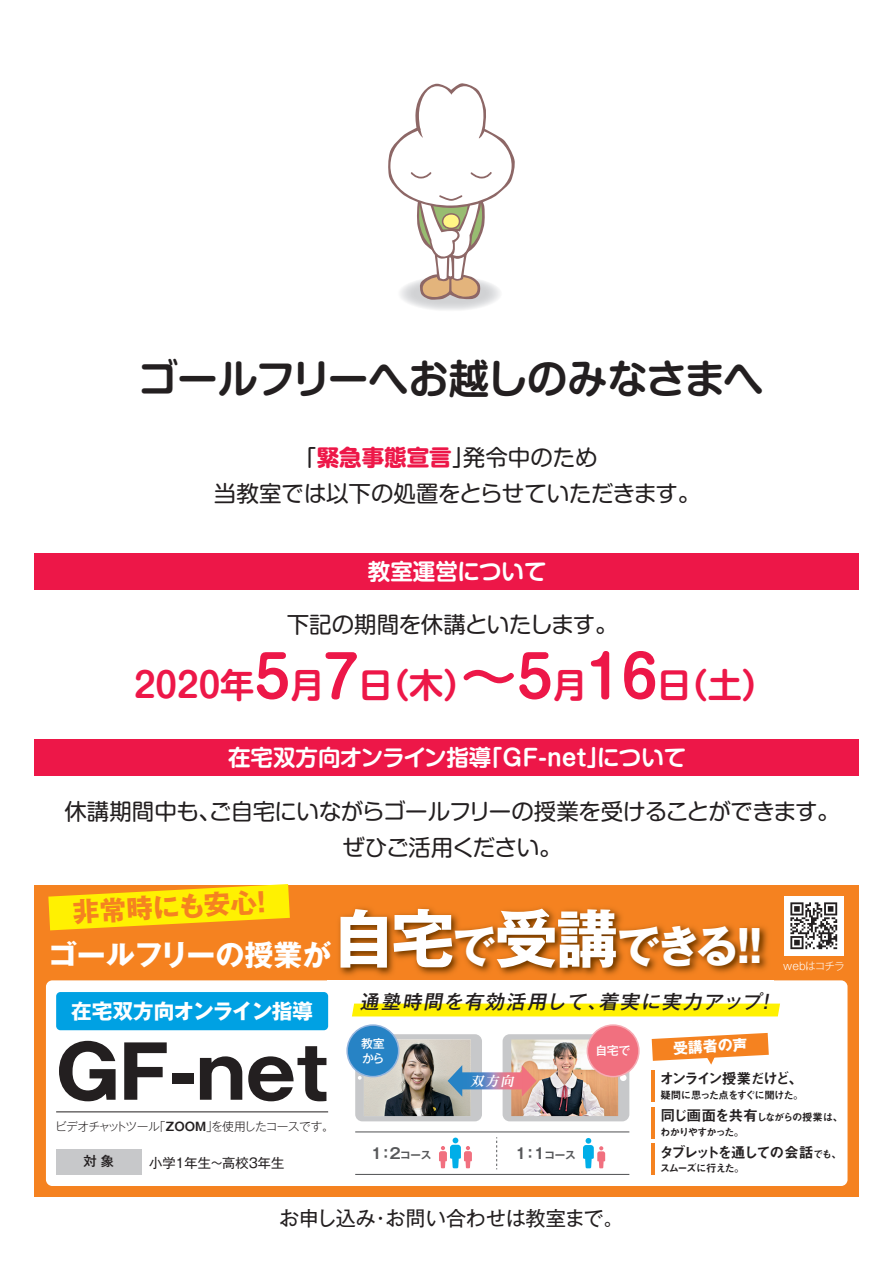
<style>
.page{position:relative;width:893px;height:1263px;background:#fff}
.page>*{position:absolute;margin:0;border:0;box-sizing:border-box;transform-origin:0 0}
.t1{font:700 72.75px "Gothic MB101 Pro";color:#231f20}
.t2{font:700 40.2px "Shin M Go Pro De";letter-spacing:-.02em;color:#231f20}
.t3{font:700 34.2px "Shin M Go Pro De";color:#ed1748}
.t4{font:700 28.95px "Gothic MB101 Pro";letter-spacing:-.005em;color:#fff}
.t5{font:700 26.85px "Gothic MB101 Pro";color:#f58220}
.t6{font:22.5px/36px "Shin M Go Pro";letter-spacing:-.02em;color:#231f20;text-align:center}
.t7{font:22.5px/36px "Shin M Go Pro";color:#231f20}
.t8{font:700 22.5px "Shin M Go Pro De";color:#fff}
.t9{font:700 20.7px "Gothic MB101 Pro";letter-spacing:-.03em;color:#fff}
.t10{font:20.25px "Gothic MB101 Pro";letter-spacing:-.02em;color:#231f20}
.t11{font:italic 500 19.2px "Gothic MB101 Pro";color:#231f20}
.t12{font:14.85px "Midashi Go Pro MB31";letter-spacing:-.165em;color:#231f20}
.t13{font:700 14.85px "Gothic MB101 Pro De";color:#57585a}
.t14{font:700 14.85px "Gothic MB101 Pro";color:#fff}
.t15{font:13.2px "Gothic MB101 Pro";color:#231f20}
.t16{font:italic 700 13.2px "Reim Pro";color:#fff}
.t17{font:500 13.2px "Gothic MB101 Pro";color:#231f20}
.t18{font:500 11.85px/14.9px "Gothic MB101 Pro";letter-spacing:-.025em;color:#fff}
.t19{font:300 11.7px "Gothic MB101 Pro";letter-spacing:-.06em;color:#231f20}
.t20{font:300 10.5px "Gothic MB101 Pro";letter-spacing:-.05em;color:#fff}
.t21{font:10.35px/21.8px "Midashi Go Pro MB31";letter-spacing:-.11em;color:#231f20}
.t22{font:10.35px "Midashi Go Pro MB31";letter-spacing:-.14em;color:#231f20}
.t23{font:10.35px "Midashi Go Pro MB31";letter-spacing:-.13em;color:#231f20}
.s1{font-weight:700;color:#ed1748}
.s2{font-size:57px}
.s3{font-size:63.3px}
.s4{font-size:44.4px}
.s5{font-family:"Gothic MB101 Pro De";font-weight:700}
.s6{font-size:14.85px}
.s7{font-size:10.35px}
.s8{font-size:10.5px}
</style>
<div class="page">
<div style="left:34px;top:553px;width:825px;height:37px;background:#ed1748"></div>
<div style="left:34px;top:739px;width:825px;height:37px;background:#ed1748"></div>
<svg style="left:388px;top:83px;width:127px;height:217px"></svg>
<div style="left:34px;top:885px;width:825px;height:312px;background:#f58220"></div>
<div style="left:46px;top:980px;width:801px;height:206px;background:#fff;border-radius:6px"></div>
<img style="left:339px;top:907px;width:429px;height:69px">
<div style="left:784px;top:896px;width:59px;height:59px;background:#fff"></div>
<svg style="left:790px;top:902px;width:47px;height:47px"></svg>
<div style="left:56px;top:1149px;width:85px;height:25px;background:#c7c8ca"></div>
<svg style="left:352px;top:1003px;width:428px;height:13px;background:#fff10d"></svg>
<div style="left:56px;top:992px;width:272px;height:38px;background:#00a1e3;border-radius:4px"></div>
<hr style="left:56px;top:1111px;width:272px;height:1px;background:#231f20">
<svg style="left:48px;top:884px;width:242px;height:46px"></svg>
<div style="left:503px;top:1034px;width:126px;height:87px;background:#c7c8ca;border-radius:7px"></div>
<div style="left:620px;top:1074px;width:6px;height:7px;background:#fff;border-radius:50%"></div>
<img style="left:536px;top:1039px;width:82px;height:77px">
<img style="left:355px;top:1034px;width:181px;height:87px">
<div style="left:346px;top:1024px;width:53px;height:53px;background:#2783c5;border:2px solid #95b5de;border-radius:50%"></div>
<div style="left:587px;top:1024px;width:53px;height:53px;background:#f1707f;border:2px solid #f7abb4;border-radius:50%"></div>
<svg style="left:652px;top:1033px;width:117px;height:31px"></svg>
<hr style="left:652px;top:1071px;width:3px;height:31px;background:#f58220">
<hr style="left:652px;top:1107px;width:3px;height:31px;background:#f58220">
<hr style="left:652px;top:1144px;width:3px;height:31px;background:#f58220">
<hr style="left:355px;top:1174px;width:274px;height:1px;background:#57585a">
<hr style="left:355px;top:1131px;width:274px;height:1px;background:#57585a">
<svg style="left:496px;top:1137px;width:1px;height:32px"></svg>
<svg style="left:583px;top:1138px;width:22px;height:30px"></svg>
<svg style="left:439px;top:1137px;width:33px;height:31px"></svg>
<h2 class="t2" style="left:138px;top:346px;width:627px">ゴールフリーへお越しのみなさまへ</h2>
<p class="t7" style="left:214px;top:437px;width:488px;text-indent:80px">「<span class="s1">緊急事態宣言</span>」発令中のため<br>当教室では以下の処置をとらせていただきます。</p>
<p class="t8" style="left:368px;top:553px;width:180px">教室運営について</p>
<p class="t6" style="left:287px;top:604px;width:332px">下記の期間を休講といたします。</p>
<h3 class="t3" style="left:134px;top:657px;width:643px">2020年<span class="s2">5</span>月<span class="s2">7</span>日（木）<span class="s2">～5</span>月<span class="s2">16</span>日（土）</h3>
<p class="t8" style="left:228px;top:740px;width:460px">在宅双方向オンライン指導「GF-net」について</p>
<p class="t6" style="left:64px;top:790px;width:777px">休講期間中も、ご自宅にいながらゴールフリーの授業を受けることができます。ぜひご活用ください。</p>
<p class="t5" style="left:72px;top:890px;width:204px;rotate:-3deg">非常時にも安心！</p>
<p class="t4" style="left:48px;top:930px;width:716px">ゴールフリーの授業が<span class="s3">自宅</span><span class="s4">で</span><span class="s3">受講</span><span class="s4">できる!!</span></p>
<p class="t9" style="left:71px;top:994px;width:243px">在宅双方向オンライン指導</p>
<p class="t11" style="left:360px;top:986px;width:421px">通塾時間を有効活用して、着実に実力アップ！</p>
<p class="t20" style="left:783px;top:958px;width:63px">webはコチラ</p>
<h1 class="t1" style="left:56px;top:1012px;width:273px">GF-net</h1>
<p class="t19" style="left:55px;top:1117px;width:280px">ビデオチャットツール「<span class="s5">ＺＯＯＭ</span>」を使用したコースです。</p>
<p class="t17" style="left:83px;top:1150px;width:32px">対 象</p>
<p class="t15" style="left:149px;top:1151px;width:137px">小学1年生～高校3年生</p>
<p class="t18" style="left:361px;top:1034px;width:25px">教室から</p>
<p class="t18" style="left:595px;top:1042px;width:37px">自宅で</p>
<p class="t14" style="left:672px;top:1036px;width:76px;rotate:-3deg">受講者の声</p>
<p class="t12" style="left:659px;top:1067px;width:145px">オンライン授業だけど、</p>
<p class="t21" style="left:660px;top:1083px;width:184px">疑問に思った点をすぐに聞けた。<br><span class="s6">同じ画面を共有</span>しながらの授業は、</p>
<p class="t22" style="left:660px;top:1123px;width:86px">わかりやすかった。</p>
<p class="t12" style="left:659px;top:1140px;width:184px">タブレットを通しての会話<span class="s7">でも、</span></p>
<p class="t23" style="left:660px;top:1160px;width:86px">スムーズに行えた。</p>
<p class="t16" style="left:470px;top:1070px;width:49px">双方向</p>
<p class="t13" style="left:369px;top:1141px;width:64px">１：２<span class="s8">コース</span></p>
<p class="t13" style="left:513px;top:1141px;width:64px">１：1<span class="s8">コース</span></p>
<p class="t10" style="left:279px;top:1201px;width:346px">お申し込み・お問い合わせは教室まで。</p>
</div>
